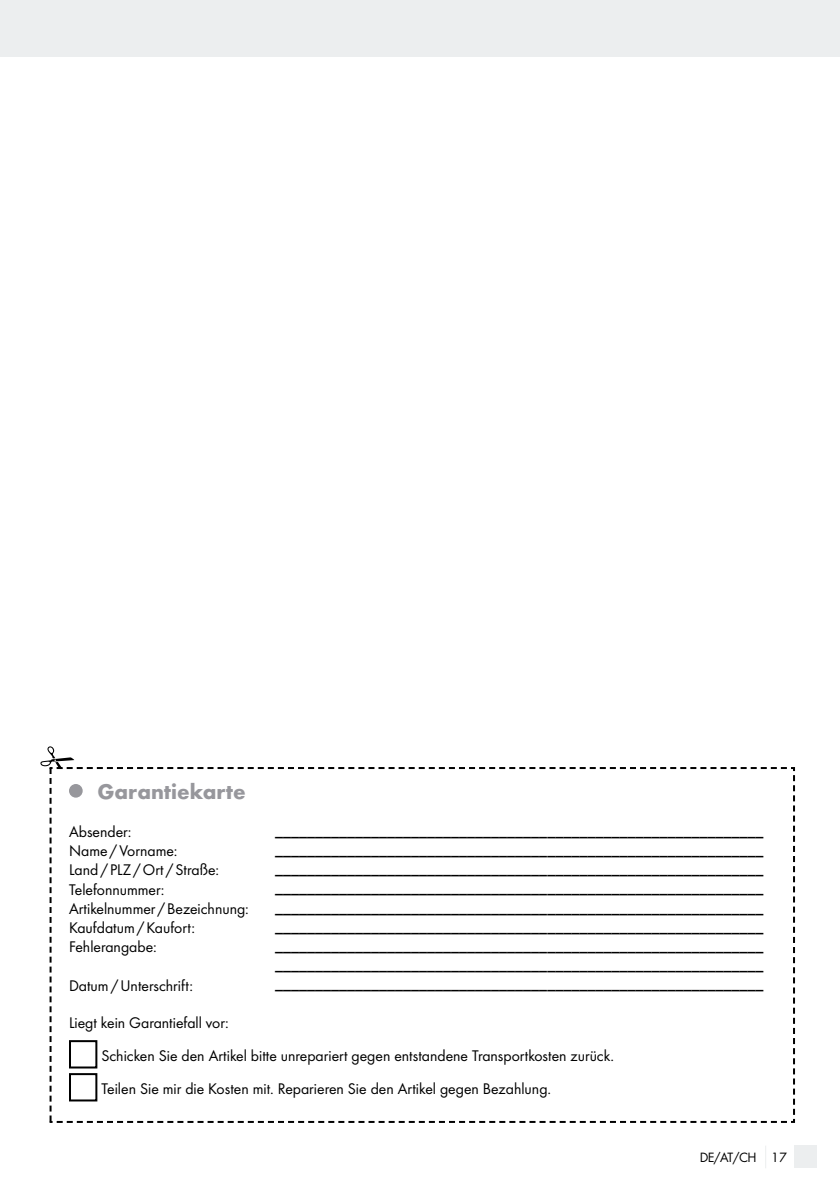
<style>
.page{position:relative;width:840px;height:1191px;background:#fff}
.page>*{position:absolute;margin:0;border:0;box-sizing:border-box;transform-origin:0 0}
.t1{font:700 22px "Futura";color:#97979c}
.t2{font:500 16px/19.2px "Futura";color:#000;text-align:justify}
.t3{font:16px/19.2px "Futura Boo";color:#000}
.t4{font:14px "Futura Boo";letter-spacing:-.03em;color:#000}
</style>
<div class="page">
<div style="left:0;top:0;width:839px;height:57px;background:#eceeef"></div>
<div style="left:794px;top:1145px;width:22px;height:23px;background:#eceeef"></div>
<svg style="left:40px;top:746px;width:754px;height:377px"></svg>
<h1 class="t1" style="left:97px;top:777px;width:150px">Garantiekarte</h1>
<p class="t3" style="left:69px;top:822px;width:181px">Absender:<br>Name /Vorname:<br>Land/ PLZ/Ort /Straße:<br>Telefonnummer:<br>Artikelnummer /Bezeichnung:<br>Kaufdatum/Kaufort:<br>Fehlerangabe:</p>
<p class="t3" style="left:69px;top:975px;width:125px">Datum/Unterschrift:</p>
<p class="t2" style="left:275px;top:820px;width:489px">_____________________________________________________________ _____________________________________________________________ _____________________________________________________________ _____________________________________________________________ _____________________________________________________________ _____________________________________________________________ _____________________________________________________________ _____________________________________________________________ _____________________________________________________________</p>
<p class="t3" style="left:101px;top:1006px;width:514px;line-height:33px;text-indent:-32px">Liegt kein Garantiefall vor:<br>Schicken Sie den Artikel bitte unrepariert gegen entstandene Transportkosten zurück.<br>Teilen Sie mir die Kosten mit. Reparieren Sie den Artikel gegen Bezahlung.</p>
<p class="t4" style="left:699px;top:1149px;width:88px">DE/AT/CH 17</p>
</div>
